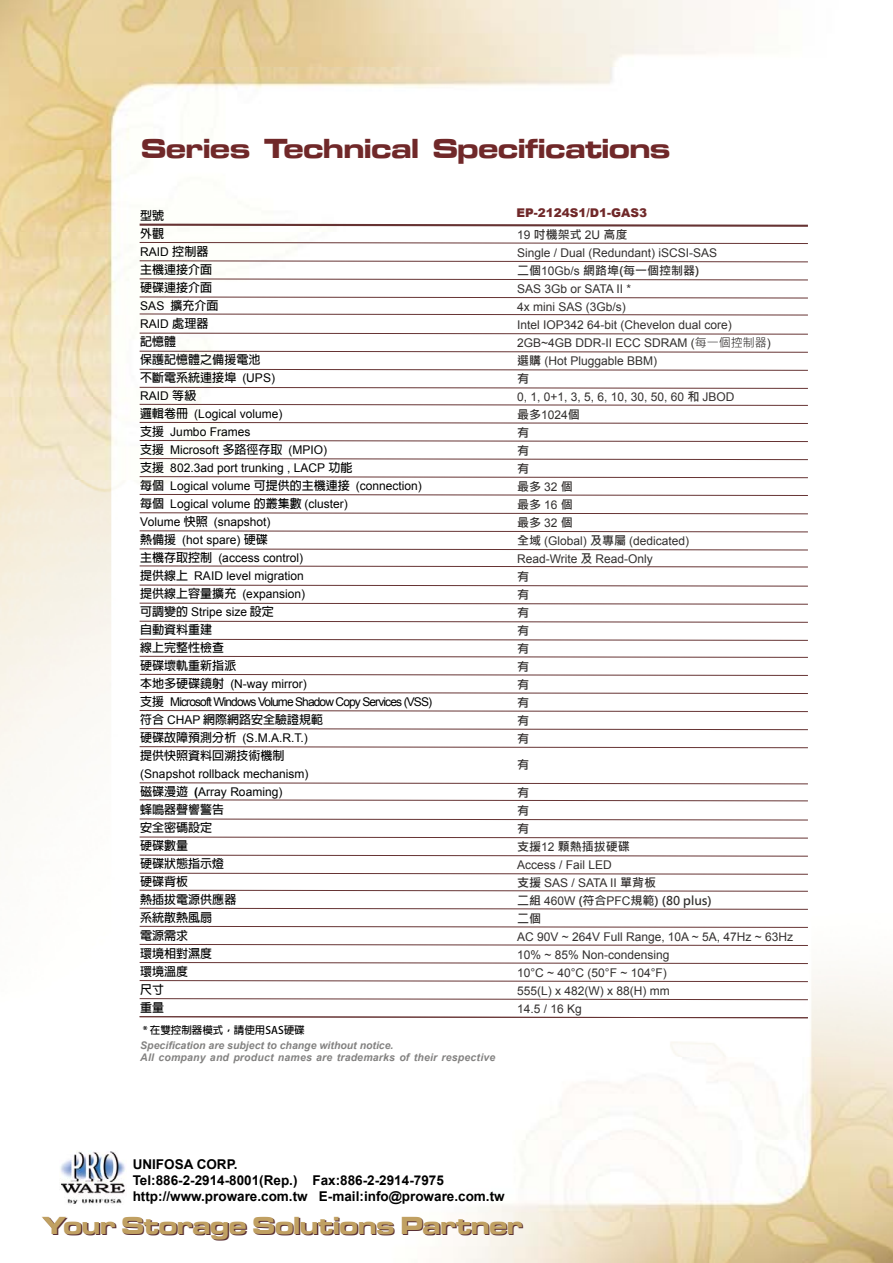
<style>
.page{position:relative;width:893px;height:1263px;background:#fff}
.page>*{position:absolute;margin:0;border:0;box-sizing:border-box;transform-origin:0 0}
.t1{font:28.5px "Microgramma D Bold Exte";color:#702829}
.t2{font:25.5px "Microgramma D Bold Exte";color:#592f34}
.t3{font:700 13.5px/16.2px "Arial";color:#000}
.t4{font:12px/18px "Arial";color:#33302f}
.t5{font:12px/18px "Arial";color:#000}
.t6{font:700 12px/18px "Adobe Fan Heiti Std";color:#000}
.t7{font:700 12px/18px "Microsoft Jheng Hei";color:#33302f}
.t8{font:12px/18px "Arial";letter-spacing:-.075em;color:#000}
.t9{font:900 12px "Arial";color:#702829}
.t10{font:italic 700 10.5px/12.6px "Arial";letter-spacing:.02em;color:#838281}
.t11{font:700 10.5px "Adobe Fan Heiti Std";color:#000}
.s1{font-family:"Adobe Fan Heiti Std";font-weight:700}
.s2{font-family:"Arial";font-weight:400}
.s3{font-weight:700}
.s4{font-family:"Microsoft Jheng Hei"}
.s5{font-family:"Microsoft Jheng Hei";font-weight:700}
</style>
<div class="page">
<img style="left:0;top:0;width:893px;height:1263px">
<svg style="left:137px;top:223px;width:673px;height:5px"></svg>
<svg style="left:139px;top:242px;width:670px;height:2px"></svg>
<svg style="left:139px;top:260px;width:670px;height:3px"></svg>
<svg style="left:139px;top:278px;width:670px;height:3px"></svg>
<svg style="left:139px;top:296px;width:670px;height:3px"></svg>
<svg style="left:139px;top:313px;width:670px;height:3px"></svg>
<svg style="left:139px;top:332px;width:670px;height:3px"></svg>
<svg style="left:139px;top:350px;width:670px;height:3px"></svg>
<svg style="left:139px;top:368px;width:670px;height:3px"></svg>
<svg style="left:139px;top:386px;width:670px;height:3px"></svg>
<svg style="left:139px;top:403px;width:670px;height:3px"></svg>
<svg style="left:139px;top:422px;width:670px;height:2px"></svg>
<svg style="left:139px;top:440px;width:670px;height:2px"></svg>
<svg style="left:139px;top:458px;width:670px;height:2px"></svg>
<svg style="left:139px;top:476px;width:670px;height:2px"></svg>
<svg style="left:139px;top:494px;width:670px;height:2px"></svg>
<svg style="left:139px;top:512px;width:670px;height:3px"></svg>
<svg style="left:139px;top:530px;width:670px;height:3px"></svg>
<svg style="left:139px;top:548px;width:670px;height:3px"></svg>
<svg style="left:139px;top:565px;width:670px;height:3px"></svg>
<svg style="left:139px;top:584px;width:670px;height:3px"></svg>
<svg style="left:139px;top:602px;width:670px;height:3px"></svg>
<svg style="left:139px;top:620px;width:670px;height:3px"></svg>
<svg style="left:139px;top:638px;width:670px;height:3px"></svg>
<svg style="left:139px;top:655px;width:670px;height:3px"></svg>
<svg style="left:139px;top:673px;width:670px;height:3px"></svg>
<svg style="left:139px;top:692px;width:670px;height:2px"></svg>
<svg style="left:139px;top:710px;width:670px;height:2px"></svg>
<svg style="left:139px;top:728px;width:670px;height:2px"></svg>
<svg style="left:139px;top:746px;width:670px;height:2px"></svg>
<svg style="left:139px;top:782px;width:670px;height:3px"></svg>
<svg style="left:139px;top:799px;width:670px;height:3px"></svg>
<svg style="left:139px;top:818px;width:670px;height:3px"></svg>
<svg style="left:139px;top:836px;width:670px;height:3px"></svg>
<svg style="left:139px;top:854px;width:670px;height:3px"></svg>
<svg style="left:139px;top:872px;width:670px;height:3px"></svg>
<svg style="left:139px;top:889px;width:670px;height:3px"></svg>
<svg style="left:139px;top:907px;width:670px;height:3px"></svg>
<svg style="left:139px;top:925px;width:670px;height:3px"></svg>
<svg style="left:139px;top:943px;width:670px;height:3px"></svg>
<svg style="left:139px;top:962px;width:670px;height:2px"></svg>
<svg style="left:139px;top:998px;width:670px;height:2px"></svg>
<svg style="left:139px;top:1016px;width:670px;height:2px"></svg>
<svg style="left:139px;top:980px;width:670px;height:2px"></svg>
<img style="left:60px;top:1150px;width:66px;height:55px">
<h1 class="t1" style="left:142px;top:129px;width:530px">Series Technical Specifications</h1>
<p class="t6" style="left:140px;top:207px;width:25px">型號外觀</p>
<p class="t5" style="left:140px;top:243px;width:70px">RAID <span class="s1">控制器</span></p>
<p class="t6" style="left:140px;top:261px;width:80px">主機連接介面硬碟連接介面<br><span class="s2">SAS</span> 擴充介面</p>
<p class="t5" style="left:140px;top:315px;width:70px">RAID <span class="s1">處理器</span></p>
<p class="t6" style="left:140px;top:333px;width:136px">記憶體<br>保護記憶體之備援電池不斷電系統連接埠 <span class="s2">(UPS)</span></p>
<p class="t5" style="left:140px;top:387px;width:283px">RAID <span class="s1">等級<br>邏輯卷冊</span> (Logical volume)<br><span class="s1">支援</span> Jumbo Frames<br><span class="s1">支援</span> Microsoft <span class="s1">多路徑存取</span> (MPIO)<br><span class="s1">支援</span> 802.3ad port trunking , LACP <span class="s1">功能<br>每個</span> Logical volume <span class="s1">可提供的主機連接</span> (connection)<span class="s1">每個</span> Logical volume <span class="s1">的叢集數</span> (cluster)<br>Volume <span class="s1">快照</span> (snapshot)<br><span class="s1">熱備援</span> (hot spare) <span class="s1">硬碟<br>主機存取控制</span> (access control)<br><span class="s1">提供線上</span> RAID level migration<br><span class="s1">提供線上容量擴充</span> (expansion)<br><span class="s1">可調變的</span> Stripe size <span class="s1">設定</span></p>
<p class="t6" style="left:140px;top:621px;width:97px">自動資料重建<br>線上完整性檢查硬碟壞軌重新指派</p>
<p class="t8" style="left:140px;top:675px;width:293px"><span class="s1">本地多硬碟鏡射</span> (N-way mirror)<br><span class="s1">支援</span> Microsoft Windows Volume Shadow Copy Services (VSS)</p>
<p class="t6" style="left:140px;top:711px;width:184px">符合 <span class="s2">CHAP</span> 網際網路安全驗證規範</p>
<p class="t5" style="left:140px;top:729px;width:169px"><span class="s1">硬碟故障預測分析</span> (S.M.A.R.T.)</p>
<p class="t6" style="left:140px;top:747px;width:145px">提供快照資料回溯技術機制</p>
<p class="t5" style="left:140px;top:765px;width:170px">(Snapshot rollback mechanism)<span class="s1">磁碟漫遊</span> <span class="s3">(</span>Array Roaming)</p>
<p class="t6" style="left:140px;top:801px;width:97px">蜂鳴器聲響警告安全密碼設定<br>硬碟數量<br>硬碟狀態指示燈硬碟背板<br>熱插拔電源供應器系統散熱風扇<br>電源需求<br>環境相對濕度<br>環境溫度<br>尺寸<br>重量</p>
<p class="t10" style="left:140px;top:1039px;width:356px">Specification are subject to change without notice.<br>All company and product names are trademarks of their respective</p>
<p class="t11" style="left:143px;top:1023px;width:164px">* 在雙控制器模式，請使用SAS硬碟</p>
<p class="t9" style="left:516px;top:204px;width:132px">EP-2124S1/D1-GAS3</p>
<p class="t7" style="left:517px;top:226px;width:112px"><span class="s2">19</span> 吋機架式 <span class="s2">2U</span> 高度</p>
<p class="t4" style="left:517px;top:244px;width:202px">Single / Dual (Redundant) iSCSI-SAS</p>
<p class="t7" style="left:517px;top:262px;width:184px">二個<span class="s2">10Gb/s</span> 網路埠(每一個控制器)</p>
<p class="t4" style="left:517px;top:280px;width:255px">SAS 3Gb or SATA II *<br>4x mini SAS (3Gb/s)<br>Intel IOP342 64-bit (Chevelon dual core)<br>2GB~4GB DDR-II ECC SDRAM (<span class="s4">每一個控制器</span>)<span class="s5">選購</span> (Hot Pluggable BBM)</p>
<p class="t7" style="left:517px;top:370px;width:13px">有</p>
<p class="t4" style="left:517px;top:388px;width:219px">0, 1, 0+1, 3, 5, 6, 10, 30, 50, 60 <span class="s5">和</span> JBOD<span class="s5">最多</span>1024<span class="s5">個</span></p>
<p class="t7" style="left:517px;top:424px;width:57px">有<br>有<br>有<br>最多 <span class="s2">32</span> 個最多 <span class="s2">16</span> 個最多 <span class="s2">32</span> 個</p>
<p class="t4" style="left:517px;top:532px;width:174px"><span class="s5">全域</span> (Global) <span class="s5">及專屬</span> (dedicated)<br>Read-Write <span class="s5">及</span> Read-Only</p>
<p class="t7" style="left:517px;top:568px;width:13px;text-align:justify">有有有有有有有有有有</p>
<p class="t7" style="left:517px;top:755px;width:13px">有</p>
<p class="t7" style="left:517px;top:784px;width:114px">有<br>有<br>有<br>支援<span class="s2">12</span> 顆熱插拔硬碟</p>
<p class="t4" style="left:517px;top:856px;width:141px">Access / Fail LED<br><span class="s5">支援</span> SAS / SATA II <span class="s5">單背板</span></p>
<p class="t7" style="left:517px;top:892px;width:196px">二組 <span class="s2">460W</span> (符合<span class="s2">PFC</span>規範) (80 plus)二個</p>
<p class="t4" style="left:517px;top:928px;width:278px">AC 90V ~ 264V Full Range, 10A ~ 5A, 47Hz ~ 63Hz<br>10% ~ 85% Non-condensing<br>10°C ~ 40°C (50°F ~ 104°F)<br>555(L) x 482(W) x 88(H) mm<br>14.5 / 16 Kg</p>
<p class="t3" style="left:133px;top:1156px;width:373px">UNIFOSA CORP.<br>Tel:886-2-2914-8001(Rep.) Fax:886-2-2914-7975 http://www.proware.com.tw E-mail:info@proware.com.tw</p>
<h2 class="t2" style="left:44px;top:1209px;width:481px">Your Storage Solutions Partner</h2>
</div>
